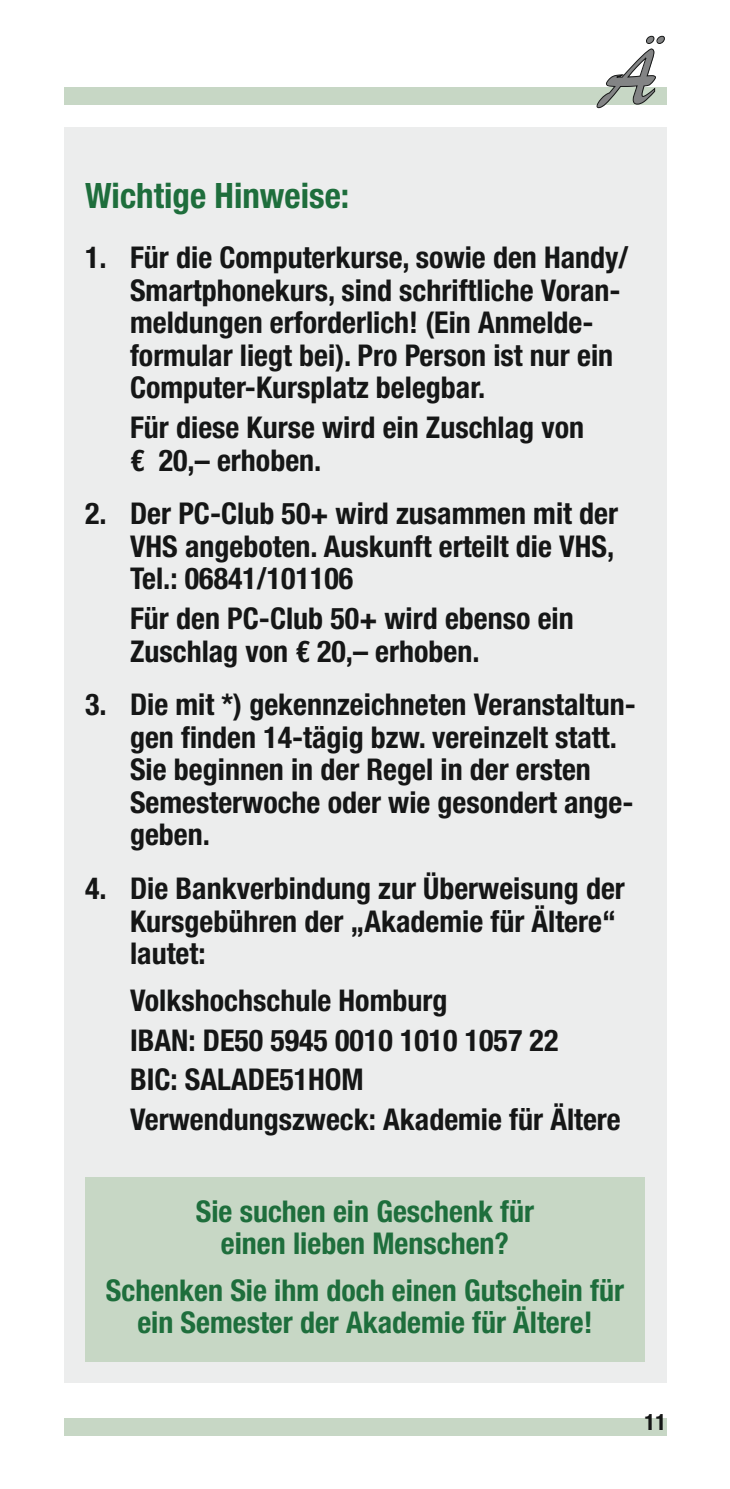
<style>
.page{position:relative;width:730px;height:1489px;background:#fff}
.page>*{position:absolute;margin:0;border:0;box-sizing:border-box;transform-origin:0 0}
.t1{font:700 condensed 35px "Helvetica Neue LT Pro";color:#1e6e3c}
.t2{font:700 condensed 30px/32.5px "Helvetica Neue LT Pro";color:#151616}
.t3{font:700 condensed 30px/32.5px "Helvetica Neue LT Pro";color:#1e6e3c;text-align:center}
.t4{font:700 condensed 22.5px "Helvetica Neue LT Pro";color:#151616}
</style>
<div class="page">
<div style="left:64px;top:1417px;width:602px;height:18px;background:#c7d7c5"></div>
<div style="left:64px;top:87px;width:602px;height:18px;background:#c7d7c5"></div>
<svg style="left:597px;top:36px;width:68px;height:72px"></svg>
<div style="left:64px;top:128px;width:602px;height:1254px;background:#eceded"></div>
<div style="left:85px;top:1176px;width:560px;height:185px;background:#c7d7c5"></div>
<p class="t1" style="left:85px;top:174px;width:266px">Wichtige Hinweise:</p>
<p class="t2" style="left:130px;top:242px;width:500px;text-indent:-45px">1. Für die Computerkurse, sowie den Handy/ Smartphonekurs, sind schriftliche Voran&shy;meldungen erforderlich! (Ein Anmelde&shy;formular liegt bei). Pro Person ist nur ein Computer-Kursplatz belegbar.</p>
<p class="t2" style="left:130px;top:411px;width:456px">Für diese Kurse wird ein Zuschlag von € 20,– erhoben.</p>
<p class="t2" style="left:130px;top:497px;width:490px;text-indent:-45px">2. Der PC-Club 50+ wird zusammen mit der<br>VHS angeboten. Auskunft erteilt die VHS,<br>Tel.: 06841/101106</p>
<p class="t2" style="left:130px;top:602px;width:445px">Für den PC-Club 50+ wird ebenso ein<br>Zuschlag von € 20,– erhoben.</p>
<p class="t2" style="left:130px;top:688px;width:507px;text-indent:-45px">3. Die mit *) gekennzeichneten Veranstaltun&shy;gen finden 14-tägig bzw. vereinzelt statt.<br>Sie beginnen in der Regel in der ersten Semesterwoche oder wie gesondert ange&shy;geben.</p>
<p class="t2" style="left:130px;top:872px;width:496px;text-indent:-45px">4. Die Bankverbindung zur Überweisung der<br>Kursgebühren der „Akademie für Ältere“ lautet:</p>
<p class="t2" style="left:130px;top:980px;width:492px;line-height:39.5px">Volkshochschule Homburg<br>IBAN: DE50 5945 0010 1010 1057 22<br>BIC: SALADE51HOM<br>Verwendungszweck: Akademie für Ältere</p>
<p class="t3" style="left:196px;top:1194px;width:340px">Sie suchen ein Geschenk für einen lieben Menschen?</p>
<p class="t3" style="left:106px;top:1273px;width:520px">Schenken Sie ihm doch einen Gutschein für ein Semester der Akademie für Ältere!</p>
<p class="t4" style="left:645px;top:1408px;width:23px">11</p>
</div>
